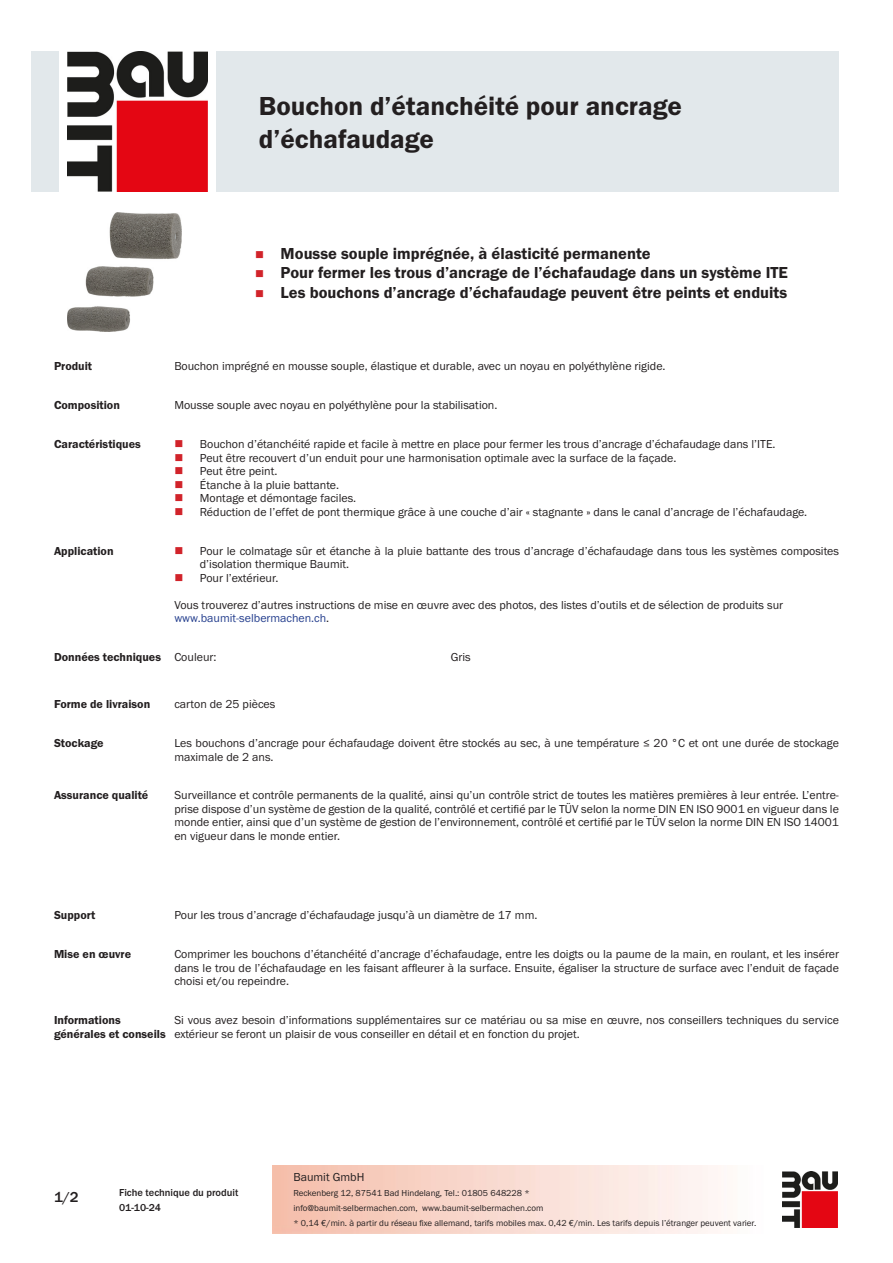
<style>
.page{position:relative;width:893px;height:1263px;background:#fff}
.page>*{position:absolute;margin:0;border:0;box-sizing:border-box;transform-origin:0 0}
.PDS_Produktname{font:27px/32.4px "BM Franklin Gothic URW Dem";color:#231f20}
.t1{font:16.5px "BM Franklin Gothic URW Dem";color:#231f20}
.t2{font:500 15px "BM Franklin Gothic URW";color:#231f20}
.PDS_Standard{font:12px/13.5px "BM Franklin Gothic URW Boo";color:#231f20}
.PDS_Header{font:12px/13.5px "BM Franklin Gothic URW Dem";color:#231f20}
.PDS_Standard-2{font:12px "BM Franklin Gothic URW Boo";color:#253f8e}
.PDS_Standard_linksbü{font:12px "BM Franklin Gothic URW Boo";color:#231f20}
.t3{font:500 10.5px/15px "BM Franklin Gothic URW";color:#231f20}
.t4{font:9px/15px "BM Franklin Gothic URW Boo";color:#231f20}
.s1{color:#231f20}
</style>
<div class="page">
<img style="left:782px;top:1171px;width:56px;height:56px">
<div style="left:32px;top:51px;width:27px;height:140px;background:#e2e8eb"></div>
<img style="left:68px;top:51px;width:139px;height:140px">
<div style="left:216px;top:51px;width:623px;height:140px;background:#e2e8eb"></div>
<img style="left:68px;top:213px;width:114px;height:119px">
<p class="PDS_Produktname" style="left:259px;top:90px;width:425px">Bouchon d’étanchéité pour ancrage d’échafaudage</p>
<p class="t1" style="left:281px;top:243px;width:371px">Mousse souple imprégnée, à élasticité permanente</p>
<p class="t1" style="left:281px;top:263px;width:509px">Pour fermer les trous d’ancrage de l’échafaudage dans un système ITE</p>
<p class="t1" style="left:281px;top:282px;width:508px">Les bouchons d’ancrage d’échafaudage peuvent être peints et enduits</p>
<p class="PDS_Header" style="left:54px;top:360px;width:40px">Produit</p>
<p class="PDS_Standard" style="left:174px;top:360px;width:493px">Bouchon imprégné en mousse souple, élastique et durable, avec un noyau en polyéthylène rigide.</p>
<p class="PDS_Header" style="left:54px;top:399px;width:67px">Composition</p>
<p class="PDS_Standard" style="left:174px;top:399px;width:325px">Mousse souple avec noyau en polyéthylène pour la stabilisation.</p>
<p class="PDS_Header" style="left:54px;top:438px;width:88px">Caractéristiques</p>
<p class="PDS_Standard" style="left:200px;top:438px;width:577px">Bouchon d’étanchéité rapide et facile à mettre en place pour fermer les trous d’ancrage d’échafaudage dans l’ITE.</p>
<p class="PDS_Standard" style="left:200px;top:451px;width:478px">Peut être recouvert d’un enduit pour une harmonisation optimale avec la surface de la façade.</p>
<p class="PDS_Standard" style="left:200px;top:465px;width:79px">Peut être peint.</p>
<p class="PDS_Standard" style="left:200px;top:478px;width:141px">Étanche à la pluie battante.</p>
<p class="PDS_Standard" style="left:200px;top:492px;width:158px">Montage et démontage faciles.</p>
<p class="PDS_Standard" style="left:200px;top:505px;width:609px">Réduction de l’effet de pont thermique grâce à une couche d’air « stagnante » dans le canal d’ancrage de l’échafaudage.</p>
<p class="PDS_Header" style="left:54px;top:544px;width:61px">Application</p>
<p class="PDS_Standard" style="left:200px;top:544px;width:641px">Pour le colmatage sûr et étanche à la pluie battante des trous d’ancrage d’échafaudage dans tous les systèmes composites d’isolation thermique Baumit.</p>
<p class="PDS_Standard" style="left:200px;top:571px;width:80px">Pour l’extérieur.</p>
<p class="PDS_Standard" style="left:174px;top:598px;width:610px">Vous trouverez d’autres instructions de mise en œuvre avec des photos, des listes d’outils et de sélection de produits sur</p>
<p class="PDS_Standard-2" style="left:174px;top:611px;width:156px">www.baumit-selbermachen.ch<span class="s1">.</span></p>
<p class="PDS_Header" style="left:54px;top:650px;width:109px">Données techniques</p>
<p class="PDS_Standard_linksbü" style="left:174px;top:649px;width:44px">Couleur:</p>
<p class="PDS_Standard_linksbü" style="left:451px;top:649px;width:21px">Gris</p>
<p class="PDS_Header" style="left:54px;top:698px;width:98px">Forme de livraison</p>
<p class="PDS_Standard" style="left:174px;top:698px;width:103px">carton de 25 pièces</p>
<p class="PDS_Header" style="left:54px;top:736px;width:51px">Stockage</p>
<p class="PDS_Standard" style="left:174px;top:736px;width:666px">Les bouchons d’ancrage pour échafaudage doivent être stockés au sec, à une température ≤ 20 °C et ont une durée de stockage maximale de 2 ans.</p>
<p class="PDS_Header" style="left:54px;top:789px;width:96px">Assurance qualité</p>
<p class="PDS_Standard" style="left:174px;top:789px;width:666px;text-align:justify">Surveillance et contrôle permanents de la qualité, ainsi qu’un contrôle strict de toutes les matières premières à leur entrée. L’entre&shy;prise dispose d’un système de gestion de la qualité, contrôlé et certifié par le TÜV selon la norme DIN EN ISO 9001 en vigueur dans le monde entier, ainsi que d’un système de gestion de l’environnement, contrôlé et certifié par le TÜV selon la norme DIN EN ISO 14001 en vigueur dans le monde entier.</p>
<p class="PDS_Header" style="left:54px;top:909px;width:43px">Support</p>
<p class="PDS_Standard" style="left:174px;top:909px;width:365px">Pour les trous d’ancrage d’échafaudage jusqu’à un diamètre de 17 mm.</p>
<p class="PDS_Header" style="left:54px;top:948px;width:79px">Mise en œuvre</p>
<p class="PDS_Standard" style="left:174px;top:948px;width:666px;text-align:justify">Comprimer les bouchons d’étanchéité d’ancrage d’échafaudage, entre les doigts ou la paume de la main, en roulant, et les insérer dans le trou de l’échafaudage en les faisant affleurer à la surface. Ensuite, égaliser la structure de surface avec l’enduit de façade choisi et/ou repeindre.</p>
<p class="PDS_Header" style="left:54px;top:1013px;width:113px">Informations générales et conseils</p>
<p class="PDS_Standard" style="left:174px;top:1013px;width:666px">Si vous avez besoin d’informations supplémentaires sur ce matériau ou sa mise en œuvre, nos conseillers techniques du service extérieur se feront un plaisir de vous conseiller en détail et en fonction du projet.</p>
<p class="t2" style="left:54px;top:1188px;width:26px">1/2</p>
<p class="t3" style="left:119px;top:1185px;width:121px">Fiche technique du produit<br>01-10-24</p>
<p class="PDS_Standard" style="left:293px;top:1170px;width:73px">Baumit GmbH</p>
<p class="t4" style="left:293px;top:1186px;width:464px">Reckenberg 12, 87541 Bad Hindelang, Tel.: 01805 648228 *<br>info@baumit-selbermachen.com, www.baumit-selbermachen.com<br>* 0,14 €/min. à partir du réseau fixe allemand, tarifs mobiles max. 0,42 €/min. Les tarifs depuis l’étranger peuvent varier.</p>
</div>
